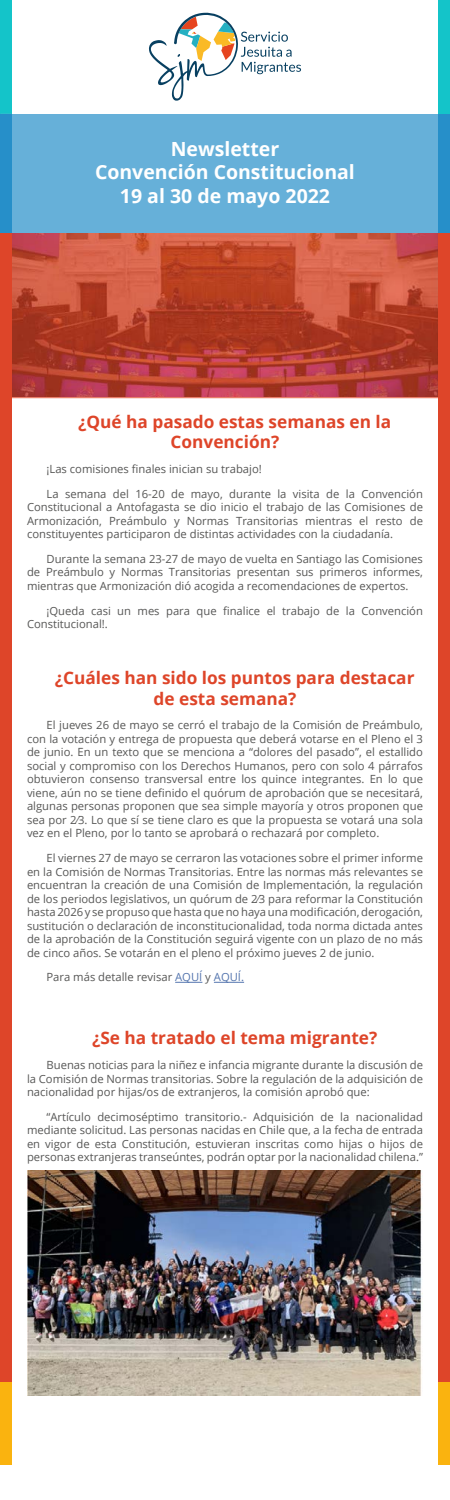
<style>
.page{position:relative;width:450px;height:1500px;background:#fff}
.page>*{position:absolute;margin:0;border:0;box-sizing:border-box;transform-origin:0 0}
.t1{font:700 19.5px/23.4px "Open Sans";color:#fff;text-align:center}
.t2{font:700 17.25px/20.2px "Open Sans";color:#de4529}
.t3{font:11.25px/13.5px "Open Sans";color:#575756;text-align:justify}
.s1{color:#5576af}
</style>
<div class="page">
<div style="left:0;top:0;width:12px;height:114px;background:#14c4c9"></div>
<div style="left:438px;top:0;width:12px;height:114px;background:#14c4c9"></div>
<svg style="left:149px;top:13px;width:152px;height:88px"></svg>
<div style="left:12px;top:114px;width:426px;height:119px;background:#66b0d9"></div>
<div style="left:0;top:114px;width:12px;height:119px;background:#268fc9"></div>
<div style="left:438px;top:114px;width:12px;height:119px;background:#268fc9"></div>
<div style="left:0;top:233px;width:12px;height:1149px;background:#de4529"></div>
<img style="left:12px;top:233px;width:426px;height:164px">
<div style="left:438px;top:233px;width:12px;height:1149px;background:#de4529"></div>
<div style="left:0;top:1382px;width:12px;height:83px;background:#fab30f"></div>
<div style="left:438px;top:1382px;width:12px;height:83px;background:#fab30f"></div>
<svg style="left:175px;top:982px;width:27px;height:1px"></svg>
<hr style="left:214px;top:982px;width:30px;height:1px;background:#5576af">
<img style="left:28px;top:1170px;width:394px;height:225px">
<h1 class="t1" style="left:95px;top:137px;width:261px">Newsletter<br>Convención Constitucional<br>19 al 30 de mayo 2022</h1>
<h2 class="t2" style="left:171px;top:411px;width:222px;text-indent:-92px">¿Qué ha pasado estas semanas en la<br>Convención?</h2>
<p class="t3" style="left:46px;top:462px;width:217px">¡Las comisiones finales inician su trabajo!</p>
<p class="t3" style="left:27px;top:487px;width:398px;text-indent:19px">La semana del 16-20 de mayo, durante la visita de la Convención Constitucional a Antofagasta se dio inicio el trabajo de las Comisiones de Armonización, Preámbulo y Normas Transitorias mientras el resto de constituyentes participaron de distintas actividades con la ciudadanía.</p>
<p class="t3" style="left:27px;top:552px;width:397px;text-indent:19px">Durante la semana 23-27 de mayo de vuelta en Santiago las Comisiones de Preámbulo y Normas Transitorias presentan sus primeros informes, mientras que Armonización dió acogida a recomendaciones de expertos.</p>
<p class="t3" style="left:27px;top:604px;width:398px;text-indent:19px">¡Queda casi un mes para que finalice el trabajo de la Convención<br>Constitucional!.</p>
<h2 class="t2" style="left:154px;top:668px;width:262px;text-indent:-99px">¿Cuáles han sido los puntos para destacar de esta semana?</h2>
<p class="t3" style="left:27px;top:718px;width:398px;text-indent:19px">El jueves 26 de mayo se cerró el trabajo de la Comisión de Preámbulo, con la votación y entrega de propuesta que deberá votarse en el Pleno el 3 de junio. En un texto que se menciona a “dolores del pasado”, el estallido social y compromiso con los Derechos Humanos, pero con solo 4 párrafos obtuvieron consenso transversal entre los quince integrantes. En lo que viene, aún no se tiene definido el quórum de aprobación que se necesitará, algunas personas proponen que sea simple mayoría y otros proponen que sea por 2⁄3. Lo que sí se tiene claro es que la propuesta se votará una sola vez en el Pleno, por lo tanto se aprobará o rechazará por completo.</p>
<p class="t3" style="left:27px;top:851px;width:398px;text-indent:19px">El viernes 27 de mayo se cerraron las votaciones sobre el primer informe en la Comisión de Normas Transitorias. Entre las normas más relevantes se encuentran la creación de una Comisión de Implementación, la regulación de los periodos legislativos, un quórum de 2⁄3 para reformar la Constitución hasta 2026 y se propuso que hasta que no haya una modificación, derogación, sustitución o declaración de inconstitucionalidad, toda norma dictada antes de la aprobación de la Constitución seguirá vigente con un plazo de no más de cinco años. Se votarán en el pleno el próximo jueves 2 de junio.</p>
<p class="t3" style="left:46px;top:970px;width:199px">Para más detalle revisar <span class="s1">AQUÍ</span> y <span class="s1">AQUÍ.</span></p>
<h2 class="t2" style="left:92px;top:1028px;width:287px">¿Se ha tratado el tema migrante?</h2>
<p class="t3" style="left:27px;top:1058px;width:398px;text-indent:19px">Buenas noticias para la niñez e infancia migrante durante la discusión de la Comisión de Normas transitorias. Sobre la regulación de la adquisición de nacionalidad por hijas/os de extranjeros, la comisión aprobó que:</p>
<p class="t3" style="left:27px;top:1110px;width:398px;text-indent:19px">“Artículo decimoséptimo transitorio.- Adquisición de la nacionalidad mediante solicitud. Las personas nacidas en Chile que, a la fecha de entrada en vigor de esta Constitución, estuvieran inscritas como hijas o hijos de personas extranjeras transeúntes, podrán optar por la nacionalidad chilena.”</p>
</div>
